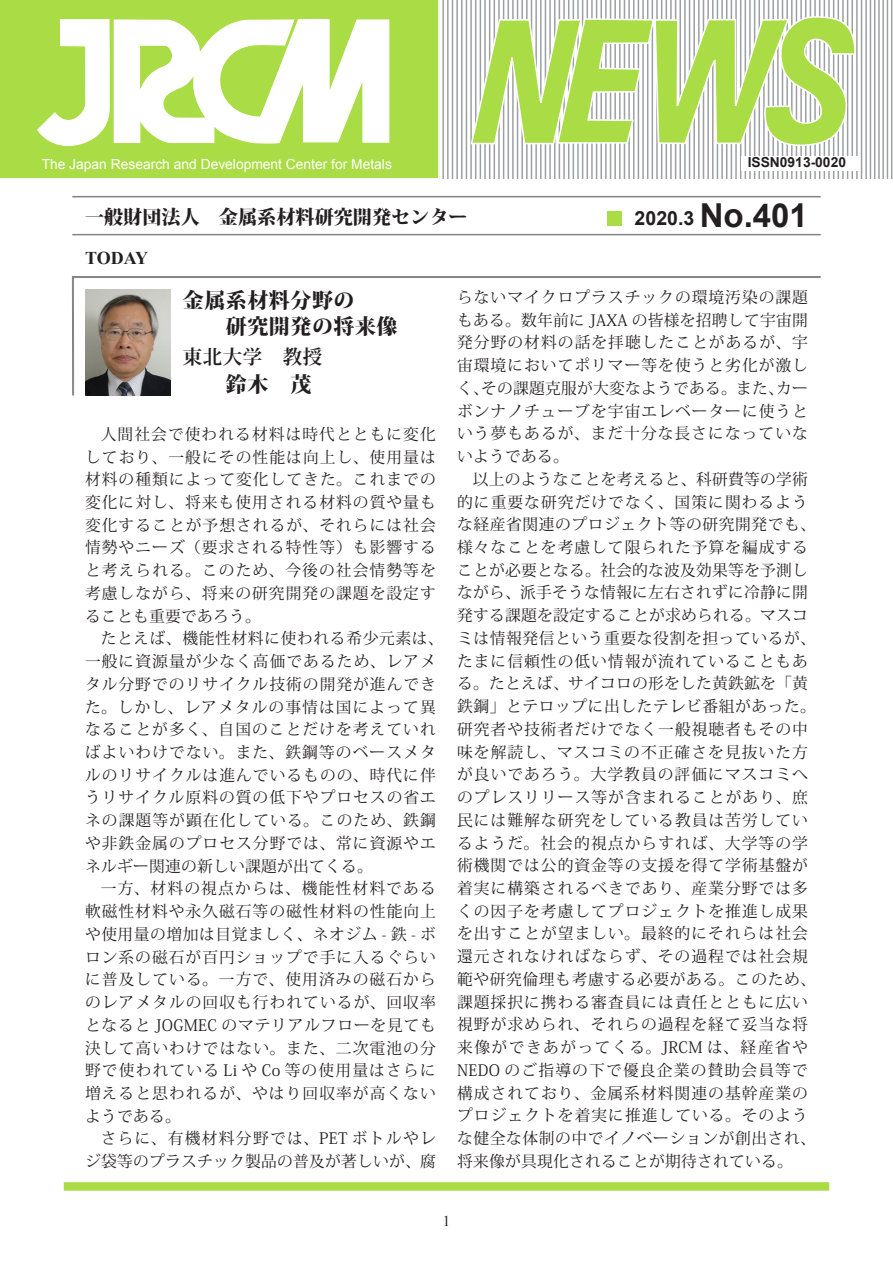
<style>
.page{position:relative;width:893px;height:1263px;background:#fff}
.page>*{position:absolute;margin:0;border:0;box-sizing:border-box;transform-origin:0 0}
.t1{font:700 33px "Arial";color:#231f20}
.t2{font:800 21px "Koz Min Pro";letter-spacing:.025em;color:#231f20}
.t3{font:700 19.5px "Koz Min Pro";letter-spacing:.025em;color:#231f20}
.t4{font:700 19.5px "Arial";color:#231f20}
.t5{font:800 19.2px "Koz Min Pro";color:#231f20}
.t6{font:700 18px "Times New Roman";letter-spacing:-.01em;color:#231f20}
.t7{font:15.75px/22.6px "Koz Min Pro";letter-spacing:.065em;color:#231f20}
.t8{font:15.75px/22.8px "Koz Min Pro";letter-spacing:.015em;color:#231f20;text-align:right}
.t9{font:14.85px "Times New Roman";color:#231f20}
.t10{font:13.8px "Arial";color:#fff}
.t11{font:700 13.8px "Arial";color:#231f20}
</style>
<div class="page">
<svg style="left:73px;top:277px;width:748px;height:119px"></svg>
<hr style="left:610px;top:0;width:1px;height:179px;background:#9d9fa2">
<hr style="left:614px;top:0;width:2px;height:179px;background:#9d9fa2">
<hr style="left:619px;top:0;width:2px;height:179px;background:#9d9fa2">
<hr style="left:624px;top:0;width:1px;height:179px;background:#9d9fa2">
<hr style="left:628px;top:0;width:2px;height:179px;background:#9d9fa2">
<hr style="left:633px;top:0;width:1px;height:179px;background:#9d9fa2">
<hr style="left:638px;top:0;width:1px;height:179px;background:#9d9fa2">
<hr style="left:642px;top:0;width:2px;height:179px;background:#9d9fa2">
<hr style="left:573px;top:0;width:1px;height:179px;background:#9d9fa2">
<hr style="left:577px;top:0;width:2px;height:179px;background:#9d9fa2">
<hr style="left:582px;top:0;width:1px;height:179px;background:#9d9fa2">
<hr style="left:586px;top:0;width:2px;height:179px;background:#9d9fa2">
<hr style="left:591px;top:0;width:2px;height:179px;background:#9d9fa2">
<hr style="left:596px;top:0;width:1px;height:179px;background:#9d9fa2">
<hr style="left:600px;top:0;width:2px;height:179px;background:#9d9fa2">
<hr style="left:605px;top:0;width:2px;height:179px;background:#9d9fa2">
<hr style="left:684px;top:0;width:2px;height:179px;background:#9d9fa2">
<hr style="left:689px;top:0;width:1px;height:179px;background:#9d9fa2">
<hr style="left:693px;top:0;width:2px;height:179px;background:#9d9fa2">
<hr style="left:698px;top:0;width:2px;height:179px;background:#9d9fa2">
<hr style="left:703px;top:0;width:1px;height:179px;background:#9d9fa2">
<hr style="left:707px;top:0;width:2px;height:179px;background:#9d9fa2">
<hr style="left:712px;top:0;width:1px;height:179px;background:#9d9fa2">
<hr style="left:717px;top:0;width:1px;height:179px;background:#9d9fa2">
<hr style="left:647px;top:0;width:1px;height:179px;background:#9d9fa2">
<hr style="left:652px;top:0;width:1px;height:179px;background:#9d9fa2">
<hr style="left:656px;top:0;width:2px;height:179px;background:#9d9fa2">
<hr style="left:661px;top:0;width:1px;height:179px;background:#9d9fa2">
<hr style="left:666px;top:0;width:1px;height:179px;background:#9d9fa2">
<hr style="left:670px;top:0;width:2px;height:179px;background:#9d9fa2">
<hr style="left:675px;top:0;width:1px;height:179px;background:#9d9fa2">
<hr style="left:679px;top:0;width:2px;height:179px;background:#9d9fa2">
<hr style="left:758px;top:0;width:2px;height:179px;background:#9d9fa2">
<hr style="left:763px;top:0;width:2px;height:179px;background:#9d9fa2">
<hr style="left:768px;top:0;width:1px;height:179px;background:#9d9fa2">
<hr style="left:772px;top:0;width:2px;height:179px;background:#9d9fa2">
<hr style="left:777px;top:0;width:2px;height:179px;background:#9d9fa2">
<hr style="left:782px;top:0;width:1px;height:179px;background:#9d9fa2">
<hr style="left:786px;top:0;width:2px;height:179px;background:#9d9fa2">
<hr style="left:791px;top:0;width:2px;height:179px;background:#9d9fa2">
<hr style="left:721px;top:0;width:2px;height:179px;background:#9d9fa2">
<hr style="left:726px;top:0;width:1px;height:179px;background:#9d9fa2">
<hr style="left:731px;top:0;width:1px;height:179px;background:#9d9fa2">
<hr style="left:735px;top:0;width:2px;height:179px;background:#9d9fa2">
<hr style="left:740px;top:0;width:1px;height:179px;background:#9d9fa2">
<hr style="left:745px;top:0;width:1px;height:179px;background:#9d9fa2">
<hr style="left:749px;top:0;width:2px;height:179px;background:#9d9fa2">
<hr style="left:754px;top:0;width:1px;height:179px;background:#9d9fa2">
<hr style="left:833px;top:0;width:1px;height:179px;background:#9d9fa2">
<hr style="left:837px;top:0;width:2px;height:179px;background:#9d9fa2">
<hr style="left:842px;top:0;width:2px;height:179px;background:#9d9fa2">
<hr style="left:847px;top:0;width:1px;height:179px;background:#9d9fa2">
<hr style="left:851px;top:0;width:2px;height:179px;background:#9d9fa2">
<hr style="left:856px;top:0;width:2px;height:179px;background:#9d9fa2">
<hr style="left:861px;top:0;width:1px;height:179px;background:#9d9fa2">
<hr style="left:865px;top:0;width:2px;height:179px;background:#9d9fa2">
<hr style="left:796px;top:0;width:1px;height:179px;background:#9d9fa2">
<hr style="left:800px;top:0;width:2px;height:179px;background:#9d9fa2">
<hr style="left:805px;top:0;width:1px;height:179px;background:#9d9fa2">
<hr style="left:810px;top:0;width:1px;height:179px;background:#9d9fa2">
<hr style="left:814px;top:0;width:2px;height:179px;background:#9d9fa2">
<hr style="left:819px;top:0;width:1px;height:179px;background:#9d9fa2">
<hr style="left:824px;top:0;width:1px;height:179px;background:#9d9fa2">
<hr style="left:828px;top:0;width:2px;height:179px;background:#9d9fa2">
<hr style="left:498px;top:0;width:2px;height:179px;background:#9d9fa2">
<hr style="left:503px;top:0;width:1px;height:179px;background:#9d9fa2">
<hr style="left:507px;top:0;width:2px;height:179px;background:#9d9fa2">
<hr style="left:512px;top:0;width:2px;height:179px;background:#9d9fa2">
<hr style="left:517px;top:0;width:1px;height:179px;background:#9d9fa2">
<hr style="left:521px;top:0;width:2px;height:179px;background:#9d9fa2">
<hr style="left:526px;top:0;width:2px;height:179px;background:#9d9fa2">
<hr style="left:531px;top:0;width:1px;height:179px;background:#9d9fa2">
<hr style="left:461px;top:0;width:1px;height:179px;background:#9d9fa2">
<hr style="left:466px;top:0;width:1px;height:179px;background:#9d9fa2">
<hr style="left:470px;top:0;width:2px;height:179px;background:#9d9fa2">
<hr style="left:475px;top:0;width:1px;height:179px;background:#9d9fa2">
<hr style="left:480px;top:0;width:1px;height:179px;background:#9d9fa2">
<hr style="left:484px;top:0;width:2px;height:179px;background:#9d9fa2">
<hr style="left:489px;top:0;width:1px;height:179px;background:#9d9fa2">
<hr style="left:494px;top:0;width:1px;height:179px;background:#9d9fa2">
<hr style="left:535px;top:0;width:2px;height:179px;background:#9d9fa2">
<hr style="left:540px;top:0;width:2px;height:179px;background:#9d9fa2">
<hr style="left:545px;top:0;width:1px;height:179px;background:#9d9fa2">
<hr style="left:549px;top:0;width:2px;height:179px;background:#9d9fa2">
<hr style="left:554px;top:0;width:1px;height:179px;background:#9d9fa2">
<hr style="left:559px;top:0;width:1px;height:179px;background:#9d9fa2">
<hr style="left:563px;top:0;width:2px;height:179px;background:#9d9fa2">
<hr style="left:568px;top:0;width:1px;height:179px;background:#9d9fa2">
<hr style="left:442px;top:0;width:2px;height:179px;background:#9d9fa2">
<hr style="left:447px;top:0;width:2px;height:179px;background:#9d9fa2">
<hr style="left:452px;top:0;width:1px;height:179px;background:#9d9fa2">
<hr style="left:456px;top:0;width:2px;height:179px;background:#9d9fa2">
<hr style="left:870px;top:0;width:1px;height:179px;background:#9d9fa2">
<hr style="left:874px;top:0;width:1px;height:179px;background:#9d9fa2">
<hr style="left:878px;top:0;width:2px;height:179px;background:#9d9fa2">
<hr style="left:882px;top:0;width:2px;height:179px;background:#9d9fa2">
<div style="left:0;top:0;width:440px;height:179px;background:#aadc46"></div>
<svg style="left:36px;top:18px;width:354px;height:129px"></svg>
<svg style="left:470px;top:15px;width:387px;height:135px"></svg>
<div style="left:741px;top:156px;width:119px;height:15px;background:#fff"></div>
<hr style="left:887px;top:0;width:1px;height:179px;background:#9d9fa2">
<hr style="left:891px;top:0;width:1px;height:179px;background:#9d9fa2">
<hr style="left:72px;top:234px;width:749px;height:1px;background:#808285">
<hr style="left:72px;top:196px;width:749px;height:1px;background:#808285">
<div style="left:607px;top:211px;width:15px;height:14px;background:#aadc46"></div>
<div style="left:64px;top:1182px;width:765px;height:9px;background:#aadc46"></div>
<img style="left:85px;top:289px;width:85px;height:106px">
<p class="t10" style="left:42px;top:155px;width:352px">The Japan Research and Development Center for Metals</p>
<p class="t5" style="left:85px;top:203px;width:384px">一般財団法人　金属系材料研究開発センター</p>
<p class="t6" style="left:85px;top:245px;width:65px">TODAY</p>
<p class="t11" style="left:748px;top:152px;width:100px">ISSN0913-0020</p>
<p class="t4" style="left:635px;top:205px;width:61px">2020.3</p>
<p class="t1" style="left:700px;top:192px;width:110px">No.401</p>
<p class="t2" style="left:183px;top:284px;width:173px">金属系材料分野の</p>
<p class="t2" style="left:183px;top:310px;width:216px">　　研究開発の将来像</p>
<p class="t3" style="left:183px;top:343px;width:141px">東北大学　教授</p>
<p class="t2" style="left:183px;top:369px;width:130px">　　鈴木　茂</p>
<p class="t7" style="left:85px;top:422px;width:352px;text-align:justify;text-indent:16px">人間社会で使われる材料は時代とともに変化しており、一般にその性能は向上し、使用量は材料の種類によって変化してきた。これまでの変化に対し、将来も使用される材料の質や量も変化することが予想されるが、それらには社会情勢やニーズ（要求される特性等）も影響すると考えられる。このため、今後の社会情勢等を考慮しながら、将来の研究開発の課題を設定することも重要であろう。</p>
<p class="t7" style="left:85px;top:627px;width:360px;text-indent:16px">たとえば、機能性材料に使われる希少元素は、一般に資源量が少なく高価であるため、レアメタル分野でのリサイクル技術の開発が進んできた。しかし、レアメタルの事情は国によって異なることが多く、自国のことだけを考えていればよいわけでない。また、鉄鋼等のベースメタルのリサイクルは進んでいるものの、時代に伴うリサイクル原料の質の低下やプロセスの省エネの課題等が顕在化している。このため、鉄鋼や非鉄金属のプロセス分野では、常に資源やエネルギー関連の新しい課題が出てくる。</p>
<p class="t7" style="left:85px;top:877px;width:352px;text-align:justify;text-indent:16px">一方、材料の視点からは、機能性材料である軟磁性材料や永久磁石等の磁性材料の性能向上や使用量の増加は目覚ましく、ネオジム 鉄- ボ-ロン系の磁石が百円ショップで手に入るぐらいに普及している。一方で、使用済みの磁石からのレアメタルの回収も行われているが、回収率となると JOGMEC のマテリアルフローを見ても決して高いわけではない。また、二次電池の分野で使われている Li や Co 等の使用量はさらに増えると思われるが、やはり回収率が高くないようである。</p>
<p class="t8" style="left:85px;top:1127px;width:352px">さらに、有機材料分野では、PET ボトルやレジ袋等のプラスチック製品の普及が著しいが、腐</p>
<p class="t7" style="left:457px;top:285px;width:352px;text-align:right">らないマイクロプラスチックの環境汚染の課題もある。数年前に JAXA の皆様を招聘して宇宙開発分野の材料の話を拝聴したことがあるが、宇宙環境においてポリマー等を使うと劣化が激しカー</p>
<p class="t8" style="left:481px;top:376px;width:304px">その課題克服が大変なようである。また、</p>
<p class="t7" style="left:457px;top:376px;width:352px">く、<br>ボンナノチューブを宇宙エレベーターに使うという夢もあるが、まだ十分な長さになっていないようである。</p>
<p class="t7" style="left:457px;top:467px;width:360px;text-indent:16px">以上のようなことを考えると、科研費等の学術的に重要な研究だけでなく、国策に関わるような経産省関連のプロジェクト等の研究開発でも、様々なことを考慮して限られた予算を編成することが必要となる。社会的な波及効果等を予測しながら、派手そうな情報に左右されずに冷静に開発する課題を設定することが求められる。マスコミは情報発信という重要な役割を担っているが、たまに信頼性の低い情報が流れていることもある。たとえば、サイコロの形をした黄鉄鉱を「黄鉄鋼」とテロップに出したテレビ番組があった。研究者や技術者だけでなく一般視聴者もその中味を解読し、マスコミの不正確さを見抜いた方が良いであろう。大学教員の評価にマスコミへのプレスリリース等が含まれることがあり、庶民には難解な研究をしている教員は苦労しているようだ。社会的視点からすれば、大学等の学術機関では公的資金等の支援を得て学術基盤が着実に構築されるべきであり、産業分野では多くの因子を考慮してプロジェクトを推進し成果を出すことが望ましい。最終的にそれらは社会還元されなければならず、その過程では社会規範や研究倫理も考慮する必要がある。このため、課題採択に携わる審査員には責任とともに広い視野が求められ、それらの過程を経て妥当な将来像ができあがってくる。JRCM は、経産省や<br>NEDO のご指導の下で優良企業の賛助会員等で構成されており、金属系材料関連の基幹産業のプロジェクトを着実に推進している。そのような健全な体制の中でイノベーションが創出され、将来像が具現化されることが期待されている。</p>
<p class="t9" style="left:443px;top:1211px;width:9px">1</p>
</div>
